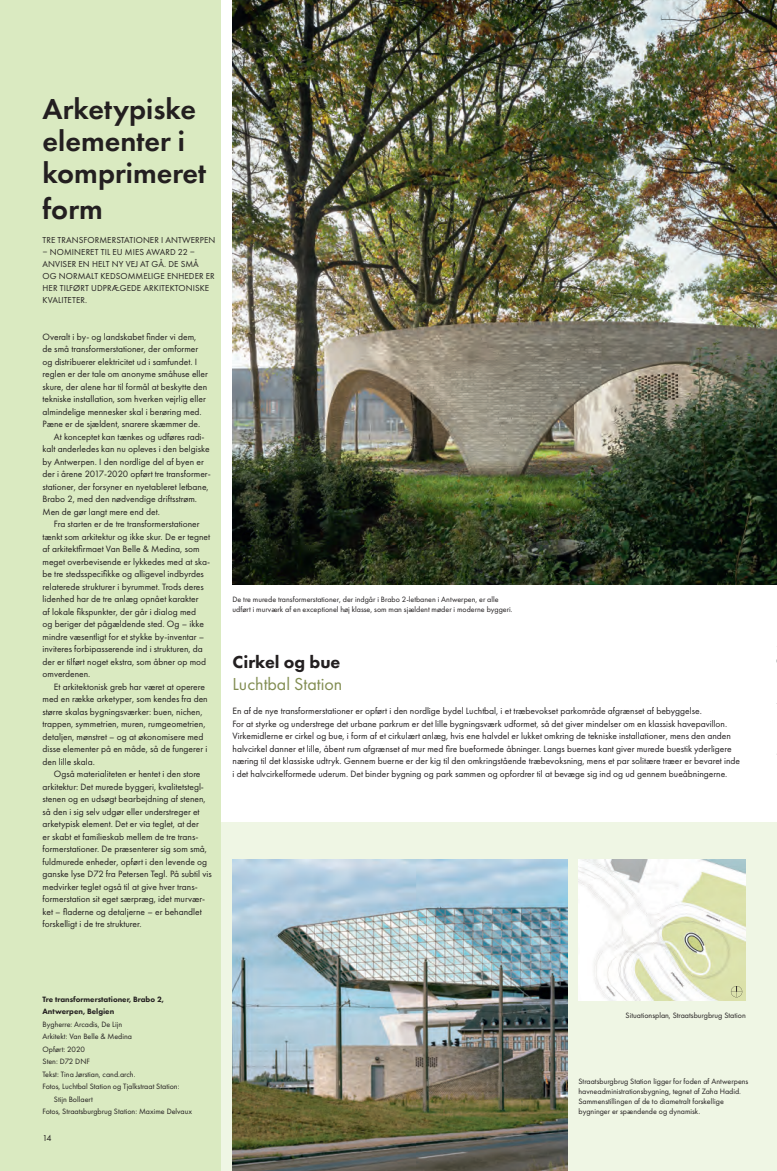
<style>
.page{position:relative;width:777px;height:1171px;background:#fff}
.page>*{position:absolute;margin:0;border:0;box-sizing:border-box;transform-origin:0 0}
.t1{font:600 30px/32px "Futura PT";color:#231f20}
.t2{font:18px "Futura PT";color:#828d52}
.t3{font:800 18px "Futura PT";color:#231f20}
.t4{font:9.5px/12.5px "Futura PT";color:#231f20}
.t5{font:9px/12px "Futura PT";letter-spacing:.01em;color:#231f20}
.t6{font:8px/10px "Futura PT";color:#231f20}
.t7{font:800 8px/12.5px "Futura PT";color:#231f20}
</style>
<div class="page">
<div style="left:221px;top:822px;width:556px;height:349px;background:#eff6e4"></div>
<div style="left:0;top:0;width:221px;height:1171px;background:#daeac1"></div>
<img style="left:232px;top:859px;width:335px;height:312px">
<img style="left:232px;top:0;width:545px;height:584px">
<img style="left:578px;top:859px;width:168px;height:142px">
<svg style="left:731px;top:986px;width:11px;height:11px"></svg>
<h1 class="t1" style="left:43px;top:93px;width:165px">Arketypiske elementer i komprimeret</h1>
<h1 class="t1" style="left:43px;top:193px;width:62px">form</h1>
<p class="t5" style="left:43px;top:234px;width:174px">TRE TRANSFORMERSTATIONER I ANTWERPEN</p>
<p class="t5" style="left:43px;top:246px;width:174px">– NOMINERET TIL EU MIES AWARD 22 –<br>ANVISER EN HELT NY VEJ AT GÅ. DE SMÅ<br>OG NORMALT KEDSOMMELIGE ENHEDER ER<br>HER TILFØRT UDPRÆGEDE ARKITEKTONISKE<br>KVALITETER.</p>
<p class="t4" style="left:43px;top:330px;width:155px">Overalt i by- og landskabet finder vi dem,</p>
<p class="t4" style="left:43px;top:343px;width:157px">de små transformerstationer, der omformer</p>
<p class="t4" style="left:43px;top:355px;width:156px">og distribuerer elektricitet ud i samfundet. I</p>
<p class="t4" style="left:43px;top:368px;width:167px">reglen er der tale om anonyme småhuse eller</p>
<p class="t4" style="left:43px;top:380px;width:166px">skure, der alene har til formål at beskytte den</p>
<p class="t4" style="left:43px;top:393px;width:165px">tekniske installation, som hverken vejrlig eller</p>
<p class="t4" style="left:43px;top:405px;width:161px">almindelige mennesker skal i berøring med.</p>
<p class="t4" style="left:43px;top:418px;width:159px">Pæne er de sjældent, snarere skæmmer de.</p>
<p class="t4" style="left:54px;top:430px;width:152px">At konceptet kan tænkes og udføres radi-</p>
<p class="t4" style="left:43px;top:443px;width:168px">kalt anderledes kan nu opleves i den belgiske</p>
<p class="t4" style="left:43px;top:455px;width:163px">by Antwerpen. I den nordlige del af byen er</p>
<p class="t4" style="left:43px;top:468px;width:170px">der i årene 2017-2020 opført tre transformer-</p>
<p class="t4" style="left:43px;top:480px;width:168px">stationer, der forsyner en nyetableret letbane,</p>
<p class="t4" style="left:43px;top:493px;width:156px">Brabo 2, med den nødvendige driftsstrøm.</p>
<p class="t4" style="left:43px;top:505px;width:119px">Men de gør langt mere end det.</p>
<p class="t4" style="left:54px;top:518px;width:147px">Fra starten er de tre transformerstationer</p>
<p class="t4" style="left:43px;top:530px;width:169px">tænkt som arkitektur og ikke skur. De er tegnet</p>
<p class="t4" style="left:43px;top:543px;width:158px">af arkitektfirmaet Van Belle &amp; Medina, som</p>
<p class="t4" style="left:43px;top:555px;width:169px">meget overbevisende er lykkedes med at ska-</p>
<p class="t4" style="left:43px;top:568px;width:163px">be tre stedsspecifikke og alligevel indbyrdes</p>
<p class="t4" style="left:43px;top:580px;width:163px">relaterede strukturer i byrummet. Trods deres</p>
<p class="t4" style="left:43px;top:593px;width:158px">lidenhed har de tre anlæg opnået karakter</p>
<p class="t4" style="left:43px;top:605px;width:155px">af lokale fikspunkter, der går i dialog med</p>
<p class="t4" style="left:43px;top:618px;width:163px">og beriger det pågældende sted. Og – ikke</p>
<p class="t4" style="left:43px;top:630px;width:163px">mindre væsentligt for et stykke by-inventar –</p>
<p class="t4" style="left:43px;top:643px;width:162px">inviteres forbipasserende ind i strukturen, da</p>
<p class="t4" style="left:43px;top:655px;width:165px">der er tilført noget ekstra, som åbner op mod</p>
<p class="t4" style="left:43px;top:668px;width:49px">omverdenen.</p>
<p class="t4" style="left:54px;top:680px;width:152px">Et arkitektonisk greb har været at operere</p>
<p class="t4" style="left:43px;top:693px;width:167px">med en række arketyper, som kendes fra den</p>
<p class="t4" style="left:43px;top:705px;width:161px">større skalas bygningsværker: buen, nichen,</p>
<p class="t4" style="left:43px;top:718px;width:164px">trappen, symmetrien, muren, rumgeometrien,</p>
<p class="t4" style="left:43px;top:730px;width:162px">detaljen, mønstret – og at økonomisere med</p>
<p class="t4" style="left:43px;top:743px;width:166px">disse elementer på en måde, så de fungerer i</p>
<p class="t4" style="left:43px;top:755px;width:54px">den lille skala.</p>
<p class="t4" style="left:54px;top:768px;width:148px">Også materialiteten er hentet i den store</p>
<p class="t4" style="left:43px;top:780px;width:163px">arkitektur: Det murede byggeri, kvalitetstegl-</p>
<p class="t4" style="left:43px;top:793px;width:165px">stenen og en udsøgt bearbejdning af stenen,</p>
<p class="t4" style="left:43px;top:805px;width:159px">så den i sig selv udgør eller understreger et</p>
<p class="t4" style="left:43px;top:818px;width:158px">arketypisk element. Det er via teglet, at der</p>
<p class="t4" style="left:43px;top:830px;width:157px">er skabt et familieskab mellem de tre trans-</p>
<p class="t4" style="left:43px;top:843px;width:166px">formerstationer. De præsenterer sig som små,</p>
<p class="t4" style="left:43px;top:855px;width:166px">fuldmurede enheder, opført i den levende og</p>
<p class="t4" style="left:43px;top:868px;width:171px">ganske lyse D72 fra Petersen Tegl. På subtil vis</p>
<p class="t4" style="left:43px;top:880px;width:157px">medvirker teglet også til at give hver trans-</p>
<p class="t4" style="left:43px;top:893px;width:164px">formerstation sit eget særpræg, idet murvær-</p>
<p class="t4" style="left:43px;top:905px;width:161px">ket – fladerne og detaljerne – er behandlet</p>
<p class="t4" style="left:43px;top:918px;width:101px">forskelligt i de tre strukturer.</p>
<p class="t6" style="left:232px;top:594px;width:282px">De tre murede transformerstationer, der indgår i Brabo 2-letbanen i Antwerpen, er alle udført i murværk af en exceptionel høj klasse, som man sjældent møder i moderne byggeri.</p>
<h2 class="t3" style="left:232px;top:650px;width:109px">Cirkel og bue</h2>
<h2 class="t2" style="left:232px;top:673px;width:111px">Luchtbal Station</h2>
<p class="t4" style="left:232px;top:705px;width:509px">En af de nye transformerstationer er opført i den nordlige bydel Luchtbal, i et træbevokset parkområde afgrænset af bebyggelse.<br>For at styrke og understrege det urbane parkrum er det lille bygningsværk udformet, så det giver mindelser om en klassisk havepavillon.<br>Virkemidlerne er cirkel og bue, i form af et cirkulært anlæg, hvis ene halvdel er lukket omkring de tekniske installationer, mens den anden halvcirkel danner et lille, åbent rum afgrænset af mur med fire bueformede åbninger. Langs buernes kant giver murede buestik yderligere næring til det klassiske udtryk. Gennem buerne er der kig til den omkringstående træbevoksning, mens et par solitære træer er bevaret inde i det halvcirkelformede uderum. Det binder bygning og park sammen og opfordrer til at bevæge sig ind og ud gennem bueåbningerne.</p>
<p class="t7" style="left:43px;top:992px;width:123px">Tre transformerstationer, Brabo 2,<br>Antwerpen, Belgien</p>
<p class="t6" style="left:43px;top:1019px;width:81px">Bygherre: Arcadis, De Lijn</p>
<p class="t6" style="left:43px;top:1031px;width:91px">Arkitekt: Van Belle &amp; Medina</p>
<p class="t6" style="left:43px;top:1044px;width:44px">Opført: 2020</p>
<p class="t6" style="left:43px;top:1056px;width:49px">Sten: D72 DNF</p>
<p class="t6" style="left:43px;top:1069px;width:94px">Tekst: Tina Jørstian, cand.arch.</p>
<p class="t6" style="left:43px;top:1081px;width:138px">Fotos, Luchtbal Station og Tjalkstraat Station:</p>
<p class="t6" style="left:54px;top:1094px;width:40px">Stijn Bollaert</p>
<p class="t6" style="left:43px;top:1106px;width:151px">Fotos, Straatsburgbrug Station: Maxime Delvaux</p>
<p class="t5" style="left:43px;top:1132px;width:11px">14</p>
<p class="t6" style="left:625px;top:1010px;width:122px">Situationsplan, Straatsburgbrug Station</p>
<p class="t6" style="left:578px;top:1076px;width:171px">Straatsburgbrug Station ligger for foden af Antwerpens havneadministrationsbygning, tegnet af Zaha Hadid.<br>Sammenstillingen af de to diametralt forskellige bygninger er spændende og dynamisk.</p>
</div>
